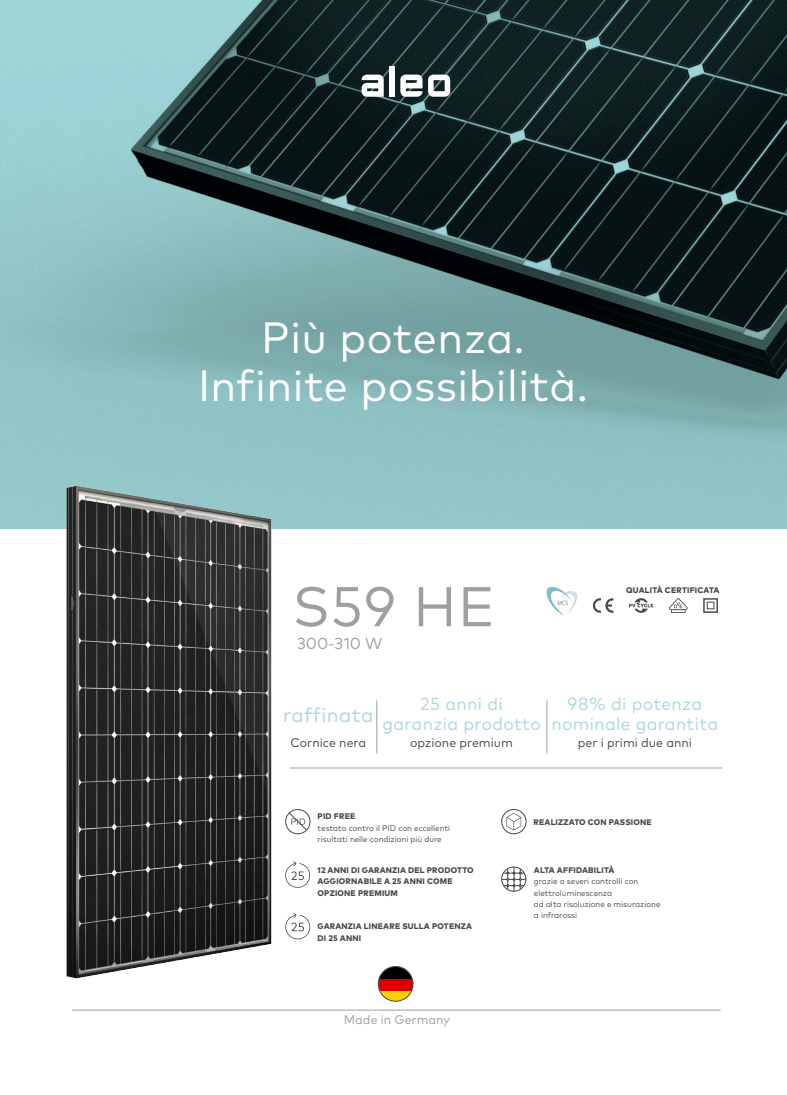
<style>
.page{position:relative;width:787px;height:1095px;background:#fff}
.page>*{position:absolute;margin:0;border:0;box-sizing:border-box;transform-origin:0 0}
.t1{font:56px "Mark Pro";color:#9d9fa1}
.t2{font:43.75px/47.5px "Mark Pro";letter-spacing:.01em;color:#fff;text-align:center}
.t3{font:20px "Mark Pro";letter-spacing:.02em;color:#aed5df}
.t4{font:17.5px/20px "Mark Pro";letter-spacing:.02em;color:#aed5df;text-align:center}
.t5{font:16px "Mark Pro";color:#9d9fa1}
.t6{font:12.5px "Mark Pro";color:#4a4846}
.t7{font:12.5px "Mark Pro";color:#9d9fa1}
.t8{font:800 8.12px/11.2px "Mark Pro";letter-spacing:.025em;color:#4a4846}
.t9{font:8.12px/11.2px "Mark Pro";color:#4a4846}
</style>
<div class="page">
<img style="left:0;top:0;width:787px;height:529px">
<hr style="left:72px;top:1010px;width:648px;height:1px;background:#9d9fa1">
<svg style="left:592px;top:598px;width:21px;height:15px"></svg>
<svg style="left:629px;top:598px;width:24px;height:15px"></svg>
<svg style="left:669px;top:598px;width:18px;height:15px"></svg>
<svg style="left:703px;top:598px;width:15px;height:15px"></svg>
<img style="left:546px;top:587px;width:32px;height:28px">
<svg style="left:361px;top:75px;width:23px;height:22px"></svg>
<div style="left:389px;top:66px;width:6px;height:31px;background:#fff"></div>
<svg style="left:400px;top:75px;width:22px;height:22px"></svg>
<svg style="left:428px;top:75px;width:22px;height:22px"></svg>
<svg style="left:378px;top:966px;width:35px;height:13px"></svg>
<svg style="left:379px;top:990px;width:34px;height:11px"></svg>
<div style="left:378px;top:979px;width:35px;height:11px;background:#d00"></div>
<div style="left:378px;top:966px;width:35px;height:36px;border:1px solid #4a4846;border-radius:50%"></div>
<hr style="left:290px;top:768px;width:432px;height:1px;background:#9d9fa1">
<svg style="left:285px;top:861px;width:25px;height:27px"></svg>
<div style="left:285px;top:809px;width:25px;height:25px;border:1px solid #4a4846;border-radius:50%"></div>
<svg style="left:288px;top:812px;width:19px;height:19px"></svg>
<hr style="left:546px;top:700px;width:1px;height:54px;background:#9d9fa1">
<hr style="left:376px;top:700px;width:1px;height:54px;background:#9d9fa1">
<div style="left:501px;top:809px;width:25px;height:25px;border:1px solid #4a4846;border-radius:50%"></div>
<svg style="left:506px;top:813px;width:15px;height:17px"></svg>
<svg style="left:501px;top:867px;width:25px;height:24px"></svg>
<div style="left:501px;top:867px;width:25px;height:24px;border:1px solid #4a4846;border-radius:50%"></div>
<svg style="left:285px;top:913px;width:25px;height:26px"></svg>
<img style="left:47px;top:477px;width:228px;height:502px">
<h2 class="t2" style="left:198px;top:311px;width:391px">Più potenza.<br>Infinite possibilità.</h2>
<h1 class="t1" style="left:292px;top:564px;width:204px">S59 HE</h1>
<h3 class="t5" style="left:297px;top:631px;width:87px">300-310 W</h3>
<p class="t8" style="left:626px;top:584px;width:95px">QUALITÀ CERTIFICATA</p>
<h3 class="t3" style="left:283px;top:700px;width:92px">raffinata</h3>
<h3 class="t4" style="left:382px;top:692px;width:160px">25 anni di garanzia prodotto</h3>
<h3 class="t6" style="left:290px;top:733px;width:77px">Cornice nera</h3>
<h3 class="t6" style="left:410px;top:733px;width:104px">opzione premium</h3>
<h3 class="t4" style="left:551px;top:693px;width:168px">98% di potenza nominale garantita</h3>
<h3 class="t6" style="left:578px;top:733px;width:115px">per i primi due anni</h3>
<p class="t8" style="left:317px;top:810px;width:39px">PID FREE</p>
<p class="t9" style="left:317px;top:821px;width:134px">testato contro il PID con eccellenti risultati nelle condizioni più dure</p>
<p class="t8" style="left:533px;top:816px;width:120px">REALIZZATO CON PASSIONE</p>
<p class="t8" style="left:317px;top:864px;width:157px">12 ANNI DI GARANZIA DEL PRODOTTO<br>AGGIORNABILE A 25 ANNI COME<br>OPZIONE PREMIUM</p>
<p class="t8" style="left:534px;top:864px;width:82px">ALTA AFFIDABILITÀ</p>
<p class="t9" style="left:534px;top:875px;width:128px">grazie a severi controlli con elettroluminescenza<br>ad alta risoluzione e misurazione a infrarossi</p>
<p class="t8" style="left:317px;top:920px;width:156px">GARANZIA LINEARE SULLA POTENZA<br>DI 25 ANNI</p>
<h3 class="t7" style="left:344px;top:1011px;width:108px">Made in Germany</h3>
</div>
